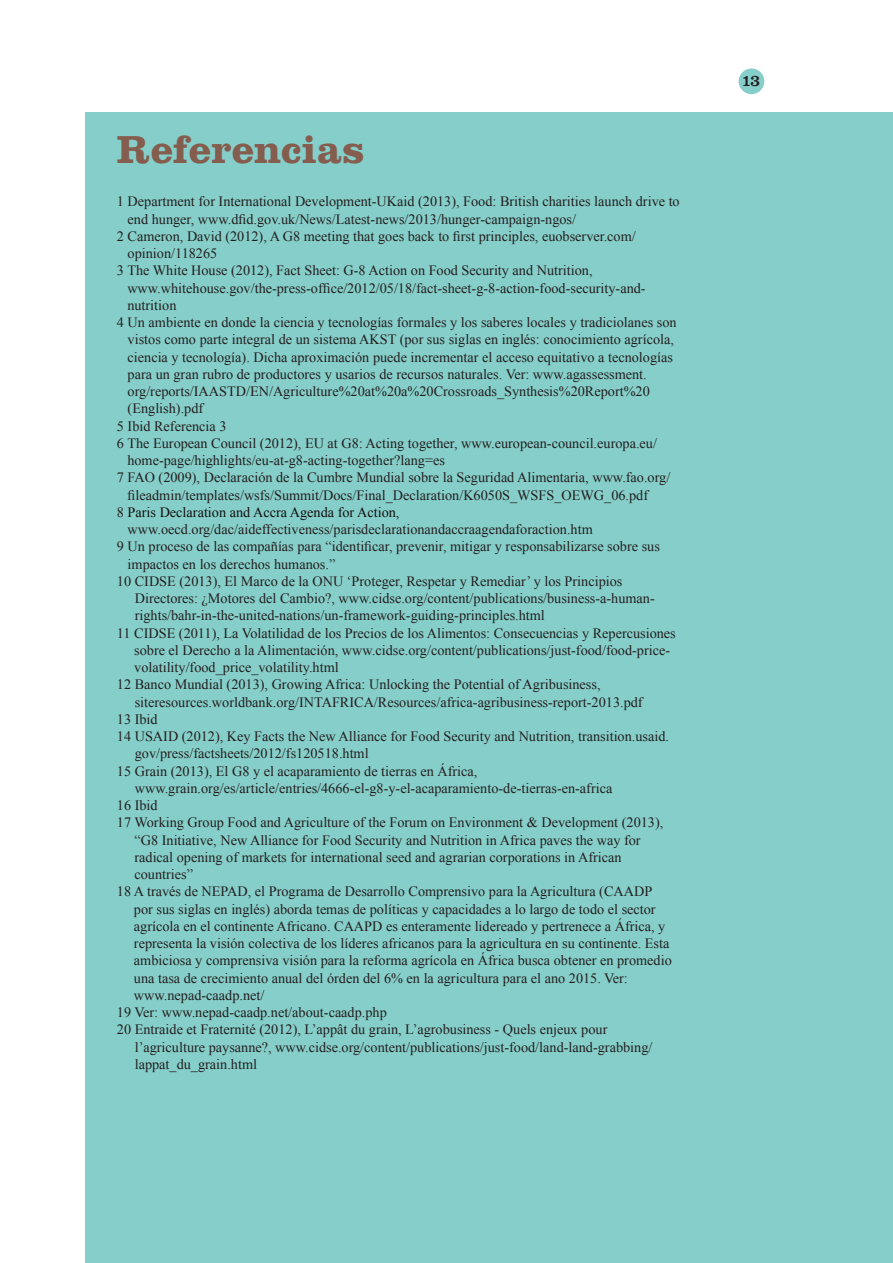
<style>
.page{position:relative;width:893px;height:1263px;background:#fff}
.page>*{position:absolute;margin:0;border:0;box-sizing:border-box;transform-origin:0 0}
.t1{font:700 40.5px "Clarendon LT Std";color:#845d4e}
.t2{font:16.5px "Clarendon LT Std";color:#231f20}
.Plain_Text{font:14.25px/17.2px "Times New Roman";color:#231f20}
.Endnote_text{font:14.25px/17.2px "Times New Roman";color:#231f20}
.s1{color:#111}
</style>
<div class="page">
<div style="left:737px;top:67px;width:29px;height:29px;background:#86cec9;border-radius:50%"></div>
<div style="left:736px;top:65px;width:31px;height:32px;border:3px solid #fff;border-radius:50%"></div>
<div style="left:85px;top:113px;width:808px;height:1150px;background:#86cec9"></div>
<p class="t1" style="left:117px;top:125px;width:249px">Referencias</p>
<p class="Plain_Text" style="left:128px;top:193px;width:554px;text-indent:-11px">1 Department for International Development-UKaid (2013), Food: British charities launch drive to end hunger, www.dfid.gov.uk/News/Latest-news/2013/hunger-campaign-ngos/</p>
<p class="Plain_Text" style="left:128px;top:227px;width:510px;text-indent:-11px">2 Cameron, David (2012), A G8 meeting that goes back to first principles, euobserver.com/ opinion/118265</p>
<p class="Plain_Text" style="left:127px;top:262px;width:520px;text-indent:-10px">3 The White House (2012), Fact Sheet: G-8 Action on Food Security and Nutrition, www.whitehouse.gov/the-press-office/2012/05/18/fact-sheet-g-8-action-food-security-and&shy;nutrition</p>
<p class="Plain_Text" style="left:128px;top:313px;width:550px;text-indent:-11px">4 Un ambiente en donde la ciencia y tecnologías formales y los saberes locales y tradiciolanes son vistos como parte integral de un sistema AKST (por sus siglas en inglés: conocimiento agrícola, ciencia y tecnología). Dicha aproximación puede incrementar el acceso equitativo a tecnologías para un gran rubro de productores y usarios de recursos naturales. Ver: www.agassessment. org/reports/IAASTD/EN/Agriculture%20at%20a%20Crossroads_Synthesis%20Report%20 (English).pdf</p>
<p class="Plain_Text" style="left:117px;top:417px;width:111px">5 Ibid Referencia 3</p>
<p class="Endnote_text" style="left:127px;top:434px;width:531px;text-indent:-10px">6 The European Council (2012), EU at G8: Acting together, www.european-council.europa.eu/ home-page/highlights/eu-at-g8-acting-together?lang=es</p>
<p class="Endnote_text" style="left:128px;top:469px;width:544px;text-indent:-11px">7 FAO (2009), Declaración de la Cumbre Mundial sobre la Seguridad Alimentaria, www.fao.org/ fileadmin/templates/wsfs/Summit/Docs/Final_Declaration/K6050S_WSFS_OEWG_06.pdf</p>
<p class="Plain_Text" style="left:128px;top:503px;width:467px;text-indent:-11px">8 <span class="s1">Paris Declaration and Accra Agenda for Action, </span>www.oecd.org/dac/aideffectiveness/parisdeclarationandaccraagendaforaction.htm</p>
<p class="Plain_Text" style="left:128px;top:538px;width:534px;text-indent:-11px">9 Un proceso de las compañías para “identificar, prevenir, mitigar y responsabilizarse sobre sus impactos en los derechos humanos.”</p>
<p class="Plain_Text" style="left:135px;top:572px;width:522px;text-indent:-18px">10 CIDSE (2013), El Marco de la ONU ‘Proteger, Respetar y Remediar’ y los Principios<br>Directores: ¿Motores del Cambio?, www.cidse.org/content/publications/business-a-human&shy;rights/bahr-in-the-united-nations/un-framework-guiding-principles.html</p>
<p class="Plain_Text" style="left:134px;top:624px;width:543px;text-indent:-17px">11 CIDSE (2011), La Volatilidad de los Precios de los Alimentos: Consecuencias y Repercusiones sobre el Derecho a la Alimentación, www.cidse.org/content/publications/just-food/food-price&shy;volatility/food_price_volatility.html</p>
<p class="Plain_Text" style="left:135px;top:676px;width:509px;text-indent:-18px">12 Banco Mundial (2013), Growing Africa: Unlocking the Potential of Agribusiness, siteresources.worldbank.org/INTAFRICA/Resources/africa-agribusiness-report-2013.pdf</p>
<p class="Plain_Text" style="left:117px;top:710px;width:42px">13 Ibid</p>
<p class="Plain_Text" style="left:135px;top:727px;width:536px;text-indent:-18px">14 USAID (2012), Key Facts the New Alliance for Food Security and Nutrition, transition.usaid. gov/press/factsheets/2012/fs120518.html</p>
<p class="Plain_Text" style="left:135px;top:762px;width:479px;text-indent:-18px">15 Grain (2013), El G8 y el acaparamiento de tierras en África, www.grain.org/es/article/entries/4666-el-g8-y-el-acaparamiento-de-tierras-en-africa</p>
<p class="Plain_Text" style="left:117px;top:796px;width:42px">16 Ibid</p>
<p class="Plain_Text" style="left:134px;top:814px;width:530px;text-indent:-18px">17 Working Group Food and Agriculture of the Forum on Environment &amp; Development (2013), “G8 Initiative, New Alliance for Food Security and Nutrition in Africa paves the way for radical opening of markets for international seed and agrarian corporations in African countries”</p>
<p class="Plain_Text" style="left:134px;top:883px;width:539px;text-indent:-17px">18 A través de NEPAD, el Programa de Desarrollo Comprensivo para la Agricultura (CAADP por sus siglas en inglés) aborda temas de políticas y capacidades a lo largo de todo el sector agrícola en el continente Africano. CAAPD es enteramente lidereado y pertrenece a África, y representa la visión colectiva de los líderes africanos para la agricultura en su continente. Esta ambiciosa y comprensiva visión para la reforma agrícola en África busca obtener en promedio una tasa de crecimiento anual del órden del 6% en la agricultura para el ano 2015. Ver: www.nepad-caadp.net/</p>
<p class="Plain_Text" style="left:117px;top:1003px;width:271px">19 Ver: www.nepad-caadp.net/about-caadp.php</p>
<p class="Plain_Text" style="left:135px;top:1021px;width:519px;text-indent:-18px">20 Entraide et Fraternité (2012), L’appât du grain, L’agrobusiness - Quels enjeux pour l’agriculture paysanne?, www.cidse.org/content/publications/just-food/land-land-grabbing/ lappat_du_grain.html</p>
<p class="t2" style="left:741px;top:71px;width:20px">13</p>
</div>
